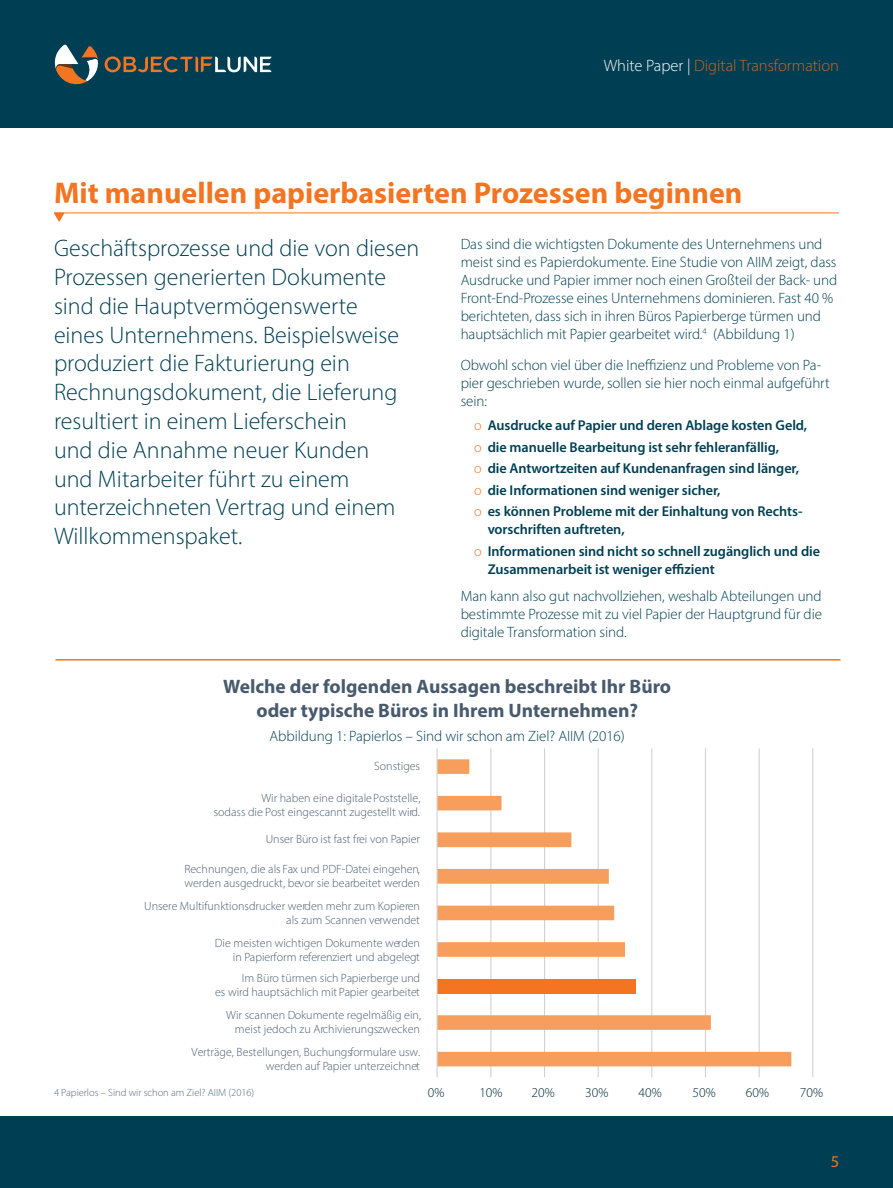
<style>
.page{position:relative;width:893px;height:1188px;background:#fff}
.page>*{position:absolute;margin:0;border:0;box-sizing:border-box;transform-origin:0 0}
.t1{font:700 30px "Myriad Pro";color:#f47521}
.t2{font:300 24px/28.8px "Myriad Pro";color:#003f53}
.t3{font:700 19.5px/24px "Myriad Pro";color:#485a6e;text-align:center}
.t4{font:300 16.5px "Myriad Pro";color:#d1651b}
.t5{font:16.5px "Myriad Pro";color:#f47521}
.t6{font:300 15px/18px "Myriad Pro";letter-spacing:-.005em;color:#003f53}
.t7{font:600 14.25px/21.5px "Myriad Pro";letter-spacing:-.005em;color:#003f53}
.t8{font:300 13.5px "Myriad Pro";color:#002737}
.t9{font:300 12px/14.2px "Myriad Pro";color:#4a5d71;text-align:right}
.t10{font:300 10.5px "Myriad Pro";letter-spacing:-.005em;color:#556a80}
.s1{color:#fff}
.s2{font-weight:300;color:#f47521}
</style>
<div class="page">
<div style="left:0;top:1116px;width:893px;height:72px;background:#003f53"></div>
<div style="left:0;top:0;width:893px;height:128px;background:#003f53"></div>
<svg style="left:54px;top:44px;width:44px;height:41px"></svg>
<svg style="left:105px;top:56px;width:166px;height:16px"></svg>
<hr style="left:56px;top:659px;width:784px;height:2px;background:#f47521">
<hr style="left:54px;top:213px;width:785px;height:1px;background:#f47522">
<svg style="left:54px;top:213px;width:10px;height:9px"></svg>
<hr style="left:812px;top:748px;width:1px;height:329px;background:#cfd2d1">
<hr style="left:759px;top:748px;width:1px;height:329px;background:#cfd2d1">
<hr style="left:705px;top:748px;width:1px;height:329px;background:#cfd2d1">
<hr style="left:651px;top:748px;width:1px;height:329px;background:#cfd2d1">
<hr style="left:598px;top:748px;width:1px;height:329px;background:#cfd2d1">
<hr style="left:544px;top:748px;width:1px;height:329px;background:#cfd2d1">
<hr style="left:490px;top:748px;width:1px;height:329px;background:#cfd2d1">
<svg style="left:438px;top:759px;width:353px;height:307px"></svg>
<hr style="left:437px;top:748px;width:1px;height:329px;background:#cfd2d1">
<p class="t4" style="left:604px;top:55px;width:237px"><span class="s1">White Paper |</span> Digital Transformation</p>
<h1 class="t1" style="left:54px;top:173px;width:690px">Mit manuellen papierbasierten Prozessen beginnen</h1>
<p class="t2" style="left:54px;top:233px;width:367px">Geschäftsprozesse und die von diesen<br>Prozessen generierten Dokumente sind die Hauptvermögenswerte<br>eines Unternehmens. Beispielsweise produziert die Fakturierung ein<br>Rechnungsdokument, die Lieferung resultiert in einem Lieferschein<br>und die Annahme neuer Kunden<br>und Mitarbeiter führt zu einem unterzeichneten Vertrag und einem<br>Willkommenspaket.</p>
<p class="t6" style="left:461px;top:235px;width:378px">Das sind die wichtigsten Dokumente des Unternehmens und meist sind es Papierdokumente. Eine Studie von AIIM zeigt, dass Ausdrucke und Papier immer noch einen Großteil der Back- und Front-End-Prozesse eines Unternehmens dominieren. Fast 40 % berichteten, dass sich in ihren Büros Papierberge türmen und hauptsächlich mit Papier gearbeitet wird.<sup>4</sup> (Abbildung 1)</p>
<p class="t6" style="left:461px;top:356px;width:370px">Obwohl schon viel über die Ineffizienz und Probleme von Pa&shy;pier geschrieben wurde, sollen sie hier noch einmal aufgeführt sein:</p>
<p class="t7" style="left:474px;top:415px;width:335px"><span class="s2">o</span> Ausdrucke auf Papier und deren Ablage kosten Geld, <span class="s2">o</span> die manuelle Bearbeitung ist sehr fehleranfällig,<br><span class="s2">o</span> die Antwortzeiten auf Kundenanfragen sind länger, <span class="s2">o</span> die Informationen sind weniger sicher,<br><span class="s2">o</span> es können Probleme mit der Einhaltung von Rechts-</p>
<p class="t7" style="left:474px;top:518px;width:347px;text-indent:13px">vorschriften auftreten,<br><span class="s2">o</span> Informationen sind nicht so schnell zugänglich und die</p>
<p class="t7" style="left:488px;top:558px;width:228px">Zusammenarbeit ist weniger effizient</p>
<p class="t6" style="left:461px;top:587px;width:363px;text-align:justify">Man kann also gut nachvollziehen, weshalb Abteilungen und bestimmte Prozesse mit zu viel Papier der Hauptgrund für die digitale Transformation sind.</p>
<h3 class="t3" style="left:223px;top:674px;width:449px">Welche der folgenden Aussagen beschreibt Ihr Büro oder typische Büros in Ihrem Unternehmen?</h3>
<p class="t6" style="left:270px;top:727px;width:357px">Abbildung 1: Papierlos – Sind wir schon am Ziel? AIIM (2016)</p>
<p class="t9" style="left:374px;top:759px;width:47px">Sonstiges</p>
<p class="t9" style="left:214px;top:790px;width:208px">Wir haben eine digitale Poststelle,<br>sodass die Post eingescannt zugestellt wird.</p>
<p class="t9" style="left:266px;top:832px;width:156px">Unser Büro ist fast frei von Papier</p>
<p class="t9" style="left:184px;top:861px;width:237px;text-align:left">Rechnungen, die als Fax und PDF-Datei eingehen, werden ausgedruckt, bevor sie bearbeitet werden</p>
<p class="t9" style="left:144px;top:898px;width:277px">Unsere Multifunktionsdrucker werden mehr zum Kopieren als zum Scannen verwendet</p>
<p class="t9" style="left:215px;top:935px;width:207px">Die meisten wichtigen Dokumente werden in Papierform referenziert und abgelegt</p>
<p class="t9" style="left:215px;top:971px;width:206px">Im Büro türmen sich Papierberge und<br>es wird hauptsächlich mit Papier gearbeitet</p>
<p class="t9" style="left:226px;top:1008px;width:196px">Wir scannen Dokumente regelmäßig ein, meist jedoch zu Archivierungszwecken</p>
<p class="t9" style="left:192px;top:1045px;width:230px">Verträge, Bestellungen, Buchungsformulare usw. werden auf Papier unterzeichnet</p>
<p class="t10" style="left:54px;top:1086px;width:202px">4 Papierlos – Sind wir schon am Ziel? AIIM (2016)</p>
<p class="t8" style="left:428px;top:1084px;width:18px">0%</p>
<p class="t8" style="left:479px;top:1084px;width:25px">10%</p>
<p class="t8" style="left:532px;top:1084px;width:25px">20%</p>
<p class="t8" style="left:585px;top:1084px;width:25px">30%</p>
<p class="t8" style="left:638px;top:1084px;width:25px">40%</p>
<p class="t8" style="left:692px;top:1084px;width:25px">50%</p>
<p class="t8" style="left:746px;top:1084px;width:25px">60%</p>
<p class="t8" style="left:800px;top:1084px;width:25px">70%</p>
<p class="t5" style="left:831px;top:1151px;width:10px">5</p>
</div>
